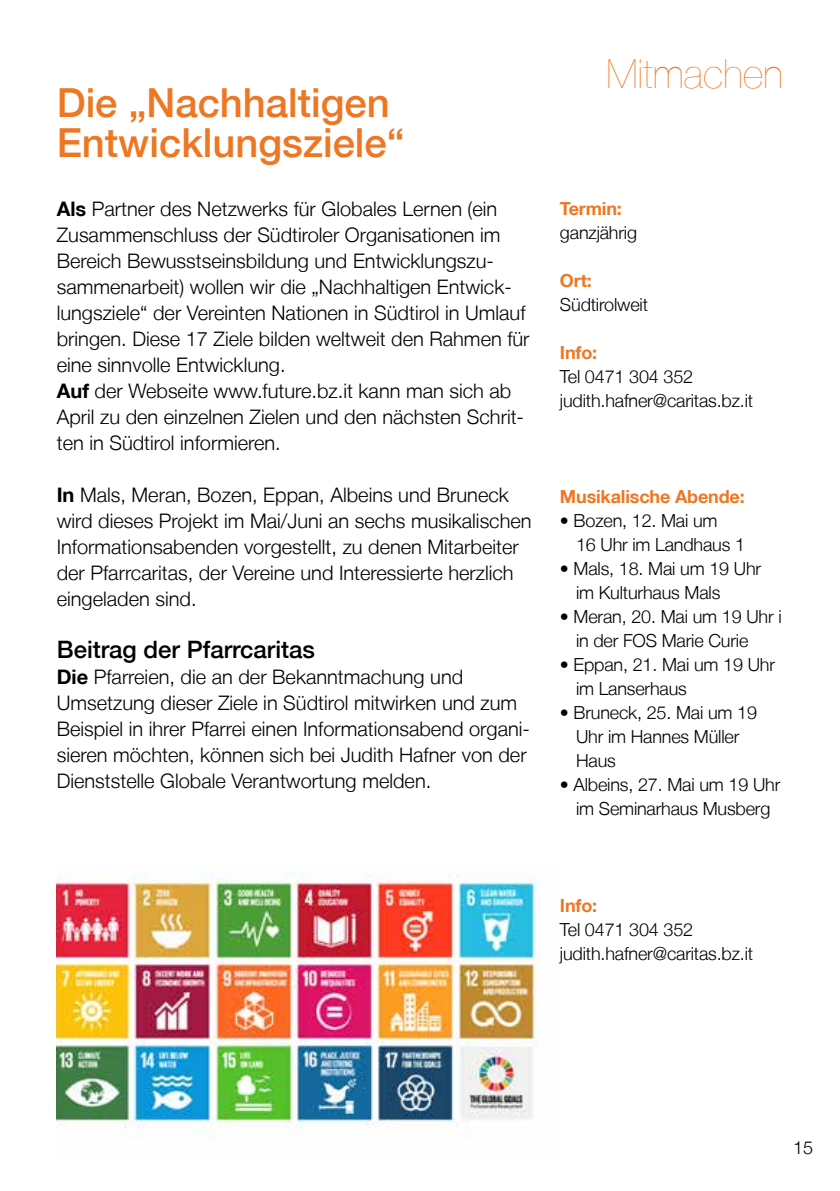
<style>
.page{position:relative;width:840px;height:1191px;background:#fff}
.page>*{position:absolute;margin:0;border:0;box-sizing:border-box;transform-origin:0 0}
.t1{font:500 40px/40px "Helvetica Neue LT";color:#ee7723}
.t2{font:200 40px "Helvetica Neue LT";color:#ee7723}
.t3{font:500 24px "Helvetica Neue LT";color:#000}
.t4{font:300 20px/26px "Helvetica Neue LT";color:#000}
.t5{font:300 18px/24px "Helvetica Neue LT";letter-spacing:-.01em;color:#000}
.t6{font:700 18px "Helvetica Neue LT";letter-spacing:-.01em;color:#ee7723}
.s1{font-weight:700}
</style>
<div class="page">
<img style="left:57px;top:866px;width:482px;height:274px">
<h1 class="t1" style="left:57px;top:82px;width:349px">Die „Nachhaltigen<br>Entwicklungsziele“</h1>
<p class="t4" style="left:57px;top:196px;width:474px"><span class="s1">Als</span> Partner des Netzwerks für Globales Lernen (ein Zusammenschluss der Südtiroler Organisationen im Bereich Bewusstseinsbildung und Entwicklungszu&shy;sammenarbeit) wollen wir die „Nachhaltigen Entwick&shy;lungsziele“ der Vereinten Nationen in Südtirol in Umlauf bringen. Diese 17 Ziele bilden weltweit den Rahmen für eine sinnvolle Entwicklung.<br><span class="s1">Auf</span> der Webseite www.future.bz.it kann man sich ab April zu den einzelnen Zielen und den nächsten Schrit&shy;ten in Südtirol informieren.</p>
<p class="t4" style="left:57px;top:482px;width:476px"><span class="s1">In</span> Mals, Meran, Bozen, Eppan, Albeins und Bruneck wird dieses Projekt im Mai/Juni an sechs musikalischen Informationsabenden vorgestellt, zu denen Mitarbeiter der Pfarrcaritas, der Vereine und Interessierte herzlich eingeladen sind.</p>
<p class="t3" style="left:57px;top:635px;width:259px">Beitrag der Pfarrcaritas</p>
<p class="t4" style="left:57px;top:664px;width:474px"><span class="s1">Die</span> Pfarreien, die an der Bekanntmachung und Umsetzung dieser Ziele in Südtirol mitwirken und zum Beispiel in ihrer Pfarrei einen Informationsabend organi&shy;sieren möchten, können sich bei Judith Hafner von der Dienststelle Globale Verantwortung melden.</p>
<h1 class="t2" style="left:606px;top:51px;width:178px">Mitmachen</h1>
<p class="t6" style="left:559px;top:197px;width:63px">Termin:</p>
<p class="t5" style="left:559px;top:220px;width:79px">ganzjährig</p>
<p class="t6" style="left:559px;top:269px;width:33px">Ort:</p>
<p class="t5" style="left:559px;top:292px;width:90px">Südtirolweit</p>
<p class="t6" style="left:559px;top:341px;width:39px">Info:</p>
<p class="t5" style="left:559px;top:364px;width:195px">Tel 0471 304 352 judith.hafner@caritas.bz.it</p>
<p class="t6" style="left:559px;top:486px;width:186px">Musikalische Abende:</p>
<p class="t5" style="left:575px;top:508px;width:170px;text-indent:-16px">• Bozen, 12. Mai um<br>16 Uhr im Landhaus 1</p>
<p class="t5" style="left:575px;top:556px;width:187px;text-indent:-16px">• Mals, 18. Mai um 19 Uhr im Kulturhaus Mals</p>
<p class="t5" style="left:575px;top:604px;width:207px;text-indent:-16px">• Meran, 20. Mai um 19 Uhr i in der FOS Marie Curie</p>
<p class="t5" style="left:575px;top:652px;width:200px;text-indent:-16px">• Eppan, 21. Mai um 19 Uhr im Lanserhaus</p>
<p class="t5" style="left:575px;top:700px;width:182px;text-indent:-16px">• Bruneck, 25. Mai um 19<br>Uhr im Hannes Müller<br>Haus</p>
<p class="t5" style="left:559px;top:772px;width:222px;text-align:center">• Albeins, 27. Mai um 19 Uhr im Seminarhaus Musberg</p>
<p class="t6" style="left:559px;top:894px;width:39px">Info:</p>
<p class="t5" style="left:559px;top:916px;width:195px">Tel 0471 304 352 judith.hafner@caritas.bz.it</p>
<p class="t5" style="left:792px;top:1135px;width:22px">15</p>
</div>
